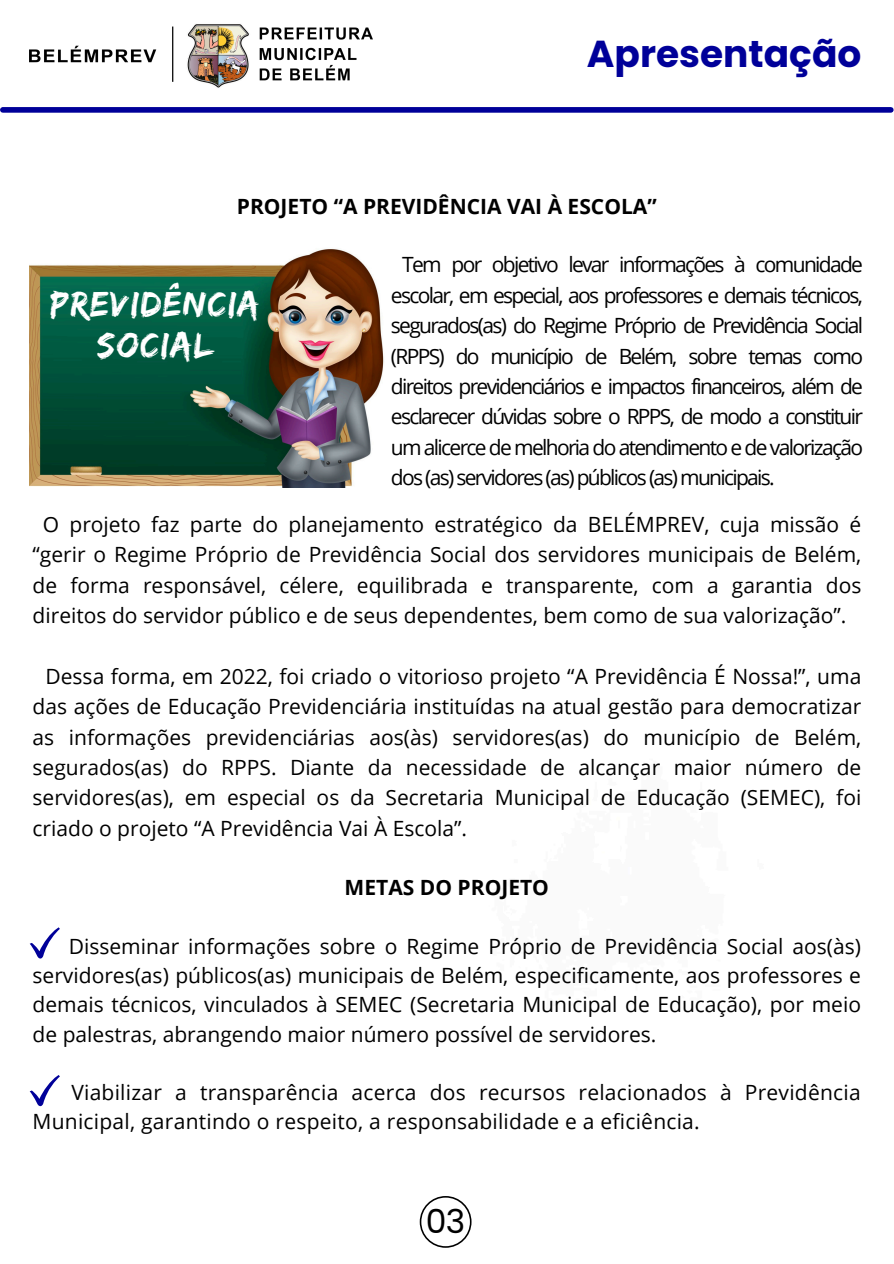
<style>
.page{position:relative;width:894px;height:1264px;background:#fff}
.page>*{position:absolute;margin:0;border:0;box-sizing:border-box;transform-origin:0 0}
.t1{font:700 37.5px "Poppins";color:#009}
.t2{font:37.05px/40.7px "Edo";letter-spacing:.04em;color:#fff;text-align:center}
.t3{font:33px "Poppins";color:#000}
.t4{font:21px/30.3px "Open Sans";color:#000;text-align:justify}
.t5{font:700 21px "Open Sans";color:#000}
</style>
<div class="page">
<div style="left:3px;top:107px;width:887px;height:6px;background:#009"></div>
<img style="left:30px;top:24px;width:342px;height:64px">
<svg style="left:30px;top:927px;width:30px;height:31px"></svg>
<svg style="left:30px;top:1075px;width:30px;height:31px"></svg>
<img style="left:30px;top:249px;width:354px;height:239px">
<svg style="left:419px;top:1196px;width:52px;height:51px"></svg>
<p class="t1" style="left:586px;top:27px;width:276px">Apresentação</p>
<p class="t5" style="left:237px;top:192px;width:421px">PROJETO “A PREVIDÊNCIA VAI À ESCOLA”</p>
<p class="t2" style="left:50px;top:283px;width:210px">Previdência social</p>
<p class="t4" style="left:391px;top:249px;width:473px;text-indent:11px">Tem por objetivo levar informações à comunidade escolar, em especial, aos professores e demais técnicos, segurados(as) do Regime Próprio de Previdência Social (RPPS) do município de Belém, sobre temas como direitos previdenciários e impactos financeiros, além de esclarecer dúvidas sobre o RPPS, de modo a constituir um alicerce de melhoria do atendimento e de valorização dos (as) servidores (as) públicos (as) municipais.</p>
<h2 class="t4" style="left:33px;top:508px;width:830px;text-indent:10px">O projeto faz parte do planejamento estratégico da BELÉMPREV, cuja missão é “gerir o Regime Próprio de Previdência Social dos servidores municipais de Belém, de forma responsável, célere, equilibrada e transparente, com a garantia dos direitos do servidor público e de seus dependentes, bem como de sua valorização”.</h2>
<p class="t4" style="left:33px;top:660px;width:830px;text-indent:13px">Dessa forma, em 2022, foi criado o vitorioso projeto “A Previdência É Nossa!”, uma das ações de Educação Previdenciária instituídas na atual gestão para democratizar as informações previdenciárias aos(às) servidores(as) do município de Belém, segurados(as) do RPPS. Diante da necessidade de alcançar maior número de servidores(as), em especial os da Secretaria Municipal de Educação (SEMEC), foi criado o projeto “A Previdência Vai À Escola”.</p>
<h1 class="t5" style="left:344px;top:872px;width:206px">METAS DO PROJETO</h1>
<h3 class="t4" style="left:33px;top:931px;width:829px;line-height:29.2px;text-indent:36px">Disseminar informações sobre o Regime Próprio de Previdência Social aos(às) servidores(as) públicos(as) municipais de Belém, especificamente, aos professores e demais técnicos, vinculados à SEMEC (Secretaria Municipal de Educação), por meio de palestras, abrangendo maior número possível de servidores.</h3>
<h3 class="t4" style="left:33px;top:1077px;width:829px;line-height:29.2px;text-indent:39px">Viabilizar a transparência acerca dos recursos relacionados à Previdência<br>Municipal, garantindo o respeito, a responsabilidade e a eficiência.</h3>
<p class="t3" style="left:426px;top:1197px;width:41px">03</p>
</div>
